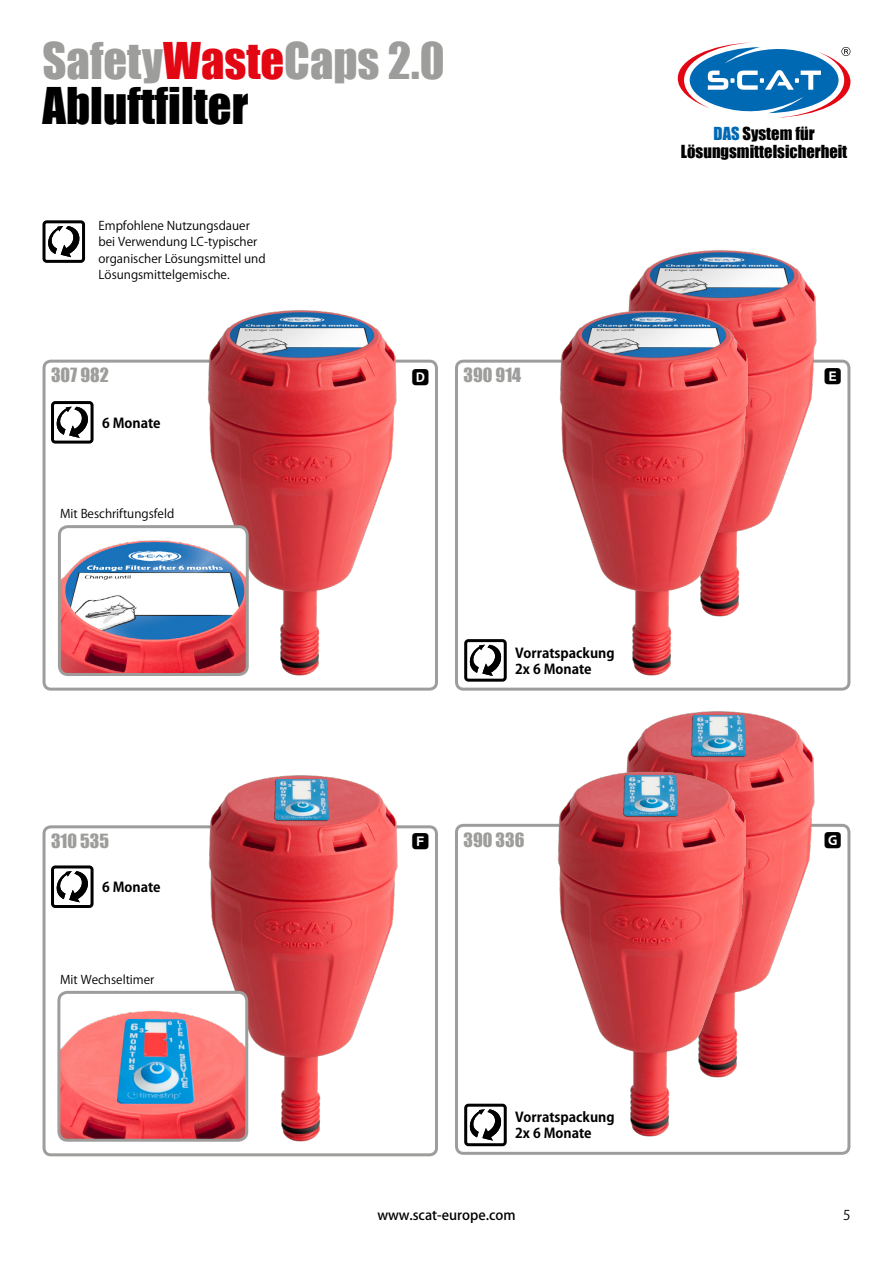
<style>
.page{position:relative;width:893px;height:1263px;background:#fff}
.page>*{position:absolute;margin:0;border:0;box-sizing:border-box;transform-origin:0 0}
.t1{font:46.5px "Impact";color:#9d9d9c}
.t2{font:46.5px "Impact";color:#000}
.t3{font:18px "Impact";color:#9d9d9c}
.t4{font:700 18px "Koz Go Pro";color:#000}
.t5{font:16.5px/18px "Impact";color:#000;text-align:center}
.t6{font:700 13.5px "Koz Go Pr 6 N";color:#000}
.t7{font:500 13.5px "Koz Go Pr 6 N";color:#000}
.t8{font:13.5px "Koz Go Pr 6 N";color:#000}
.Schema_Text{font:12px/16.5px "Koz Go Pr 6 N";color:#000}
.Tabelle_Inhalt{font:12px "Koz Go Pro";color:#000}
.s1{color:#e30613}
.s2{color:#0069b4}
</style>
<div class="page">
<svg style="left:678px;top:43px;width:172px;height:75px"></svg>
<div style="left:43px;top:360px;width:395px;height:331px;border:3px solid #9d9d9c;border-radius:7px"></div>
<div style="left:455px;top:360px;width:395px;height:331px;border:3px solid #9d9d9c;border-radius:7px"></div>
<div style="left:43px;top:825px;width:395px;height:331px;border:3px solid #9d9d9c;border-radius:7px"></div>
<div style="left:455px;top:824px;width:395px;height:331px;border:3px solid #9d9d9c;border-radius:7px"></div>
<img style="left:175px;top:310px;width:251px;height:381px">
<img style="left:633px;top:250px;width:213px;height:243px">
<img style="left:527px;top:288px;width:251px;height:403px">
<img style="left:177px;top:775px;width:251px;height:382px">
<img style="left:594px;top:690px;width:251px;height:261px">
<img style="left:526px;top:749px;width:251px;height:406px">
<img style="left:62px;top:529px;width:183px;height:143px">
<div style="left:58px;top:525px;width:191px;height:151px;border:3px solid #9d9d9c;border-radius:9px"></div>
<img style="left:61px;top:992px;width:186px;height:148px">
<div style="left:57px;top:991px;width:191px;height:151px;border:3px solid #9d9d9c;border-radius:9px"></div>
<svg style="left:51px;top:401px;width:43px;height:43px"></svg>
<svg style="left:43px;top:220px;width:42px;height:43px"></svg>
<svg style="left:464px;top:639px;width:43px;height:43px"></svg>
<svg style="left:464px;top:1104px;width:43px;height:42px"></svg>
<svg style="left:51px;top:865px;width:43px;height:43px"></svg>
<p class="t1" style="left:43px;top:25px;width:404px">Safety<span class="s1">Waste</span>Caps 2.0</p>
<p class="t2" style="left:43px;top:70px;width:207px">Abluftfilter</p>
<p class="Schema_Text" style="left:99px;top:218px;width:169px">Empfohlene Nutzungsdauer bei Verwendung LC-typischer organischer Lösungsmittel und<br>Lösungsmittelgemische.</p>
<h3 class="t5" style="left:681px;top:124px;width:168px"><span class="s2">DAS</span> System für<br>Lösungsmittelsicherheit</h3>
<p class="t4" style="left:411px;top:366px;width:19px">D</p>
<p class="t4" style="left:824px;top:364px;width:19px">E</p>
<p class="t3" style="left:51px;top:361px;width:59px">307 982</p>
<p class="t3" style="left:463px;top:361px;width:59px">390 914</p>
<p class="t6" style="left:102px;top:415px;width:60px">6 Monate</p>
<p class="Tabelle_Inhalt" style="left:60px;top:506px;width:116px">Mit Beschriftungsfeld</p>
<p class="t6" style="left:515px;top:645px;width:101px">Vorratspackung</p>
<p class="t6" style="left:515px;top:661px;width:78px">2x 6 Monate</p>
<p class="t4" style="left:411px;top:830px;width:19px">F</p>
<p class="t4" style="left:824px;top:829px;width:19px">G</p>
<p class="t3" style="left:51px;top:827px;width:60px">310 535</p>
<p class="t3" style="left:463px;top:825px;width:62px">390 336</p>
<p class="t6" style="left:102px;top:880px;width:60px">6 Monate</p>
<p class="Tabelle_Inhalt" style="left:60px;top:971px;width:96px">Mit Wechseltimer</p>
<p class="t6" style="left:515px;top:1110px;width:101px">Vorratspackung</p>
<p class="t6" style="left:515px;top:1126px;width:78px">2x 6 Monate</p>
<p class="t7" style="left:377px;top:1208px;width:140px">www.scat-europe.com</p>
<p class="t8" style="left:843px;top:1208px;width:9px">5</p>
</div>
